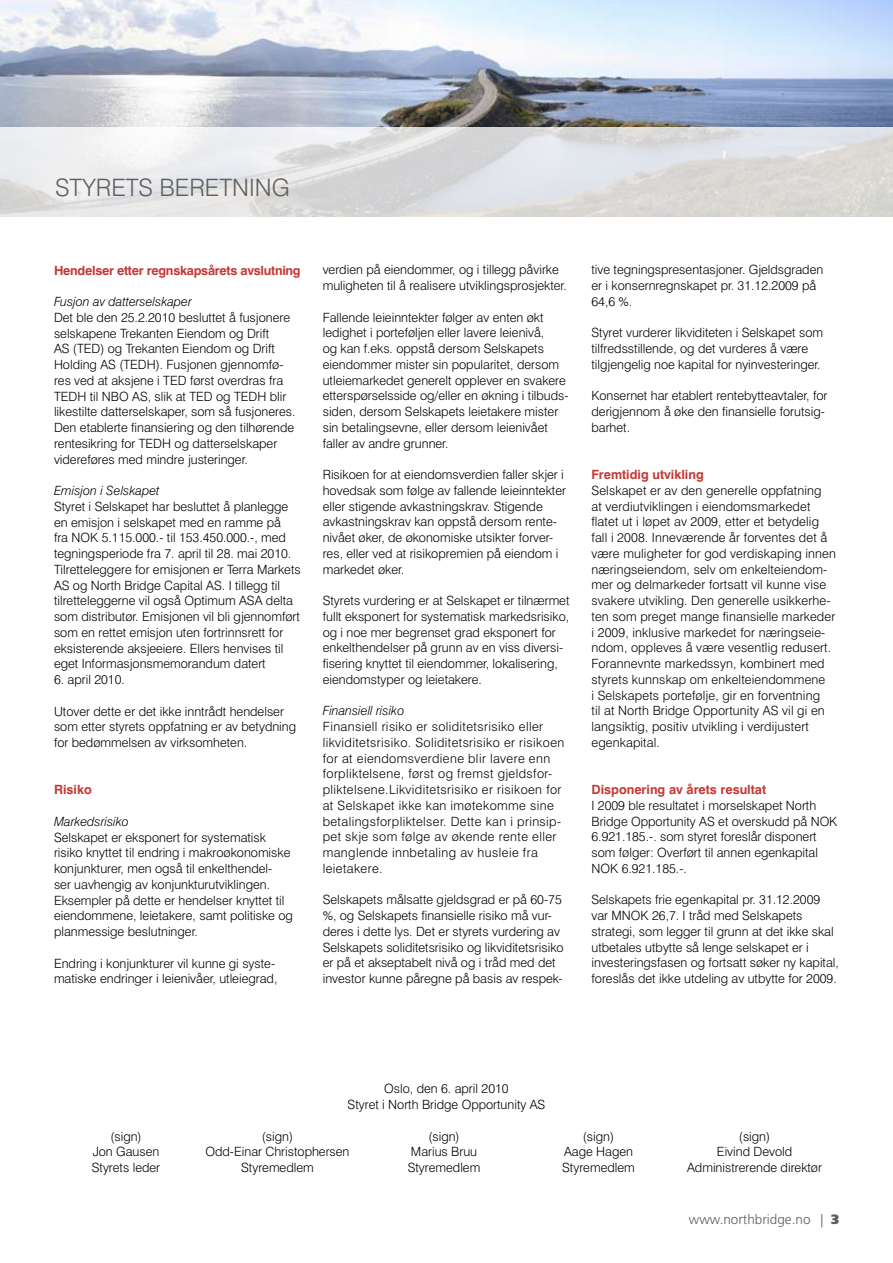
<style>
.page{position:relative;width:893px;height:1263px;background:#fff}
.page>*{position:absolute;margin:0;border:0;box-sizing:border-box;transform-origin:0 0}
.t1{font:300 24px "Swiss 721 BT";color:#605f5e}
.t2{font:300 13.5px "Frutiger";color:#605f5e}
.t3{font:300 12.75px/15.8px "Swiss 721 BT";color:#000}
.t4{font:300 12.75px/15.8px "Swiss 721 BT";letter-spacing:.03em;color:#000}
.t5{font:italic 300 12.75px "Swiss 721 BT";color:#000}
.t6{font:700 12.75px "Swiss 721 BT";color:#c43935}
.t7{font:700 12.75px "Swiss 721 BT";letter-spacing:-.02em;color:#c43935}
.s1{font-weight:900}
</style>
<div class="page">
<img style="left:0;top:0;width:893px;height:128px">
<svg style="left:0;top:128px;width:893px;height:89px;background:#e0e0e1"></svg>
<h1 class="t1" style="left:55px;top:173px;width:236px">styrets beretning</h1>
<p class="t7" style="left:54px;top:262px;width:248px">Hendelser etter regnskapsårets avslutning</p>
<p class="t5" style="left:54px;top:294px;width:139px">Fusjon av datterselskaper</p>
<p class="t3" style="left:54px;top:309px;width:243px">Det ble den 25.2.2010 besluttet å fusjonere selskapene Trekanten Eiendom og Drift<br>AS (TE D) og Trekanten Eiendom og Drift Holding AS (TEDH). Fusjonen gjennomfø&shy;res ved at aksjene i TE D først overdras fra TEDH til NBO AS, slik at TED og TEDH blir likestilte datterselskaper, som så fusjoneres.<br>Den etablerte finansiering og den tilhørende rentesikring for TE DH og datterselskaper videreføres med mindre justeringer.</p>
<p class="t5" style="left:54px;top:483px;width:107px">Emisjon i Selskapet</p>
<p class="t3" style="left:54px;top:498px;width:248px">Styret i Selskapet har besluttet å planlegge en emisjon i selskapet med en ramme på<br>fra NOK 5.115.000.- til 153.450.000.-, med tegningsperiode fra 7. april til 28. mai 2010.<br>Tilretteleggere for emisjonen er Terra Markets AS og North Bridge Capital AS. I tillegg til tilretteleggerne vil også Optimum ASA delta som distributør. Emisjonen vil bli gjennomført som en rettet emisjon uten fortrinnsrett for eksisterende aksjeeiere. Ellers henvises til eget I nformasjonsmemorandum datert</p>
<p class="t3" style="left:54px;top:671px;width:72px">6. april 2010.</p>
<p class="t3" style="left:54px;top:703px;width:244px">Utover dette er det ikke inntrådt hendelser som etter styrets oppfatning er av betydning for bedømmelsen av virksomheten.</p>
<p class="t6" style="left:54px;top:782px;width:39px">Risiko</p>
<p class="t5" style="left:54px;top:813px;width:76px">Markedsrisiko</p>
<p class="t3" style="left:54px;top:829px;width:240px">Selskapet er eksponert for systematisk risiko knyttet til endring i makroøkonomiske konjunkturer, men også til enkelthendel-<br>ser uavhengig av konjunkturutviklingen.<br>Eksempler på dette er hendelser knyttet til eiendommene, leietakere, samt politiske og planmessige beslutninger.</p>
<p class="t3" style="left:54px;top:955px;width:225px">Endring i konjunkturer vil kunne gi syste&shy;matiske endringer i leienivåer, utleiegrad,</p>
<p class="t3" style="left:323px;top:262px;width:246px">verdien på eiendommer, og i tillegg påvirke muligheten til å realisere utviklingsprosjekter.</p>
<p class="t3" style="left:323px;top:309px;width:247px">Fallende leieinntekter følger av enten økt ledighet i porteføljen eller lavere leienivå,<br>og kan f.eks. oppstå dersom Selskapets eiendommer mister sin popularitet, dersom utleiemarkedet generelt opplever en svakere etterspørselsside og/eller en økning i tilbuds&shy;siden, dersom Selskapets leietakere mister sin betalingsevne, eller dersom leienivået faller av andre grunner.</p>
<p class="t3" style="left:323px;top:467px;width:245px">Risikoen for at eiendomsverdien faller skjer i hovedsak som følge av fallende leieinntekter eller stigende avkastningskrav. Stigende avkastningskrav kan oppstå dersom rente&shy;nivået øker, de økonomiske utsikter forver&shy;res, eller ved at risikopremien på eiendom i markedet øker.</p>
<p class="t3" style="left:323px;top:593px;width:248px">Styrets vurdering er at Selskapet er tilnærmet fullt eksponert for systematisk markedsrisiko, og i noe mer begrenset grad eksponert for enkelthendelser på grunn av en viss diversi&shy;fisering knyttet til eiendommer, lokalisering, eiendomstyper og leietakere.</p>
<p class="t5" style="left:323px;top:703px;width:83px">Finansiell risiko</p>
<p class="t4" style="left:323px;top:719px;width:243px">Finansiell risiko er soliditetsrisiko eller likviditetsrisiko. Soliditetsrisiko er risikoen for at eiendomsverdiene blir lavere enn forpliktelsene, først og fremst gjeldsfor&shy;pliktelsene.Likviditetsrisiko er risikoen for at Selskapet ikke kan imøtekomme sine betalingsforpliktelser. Dette kan i prinsip&shy;pet skje som følge av økende rente eller manglende innbetaling av husleie fra leietakere.</p>
<p class="t3" style="left:323px;top:892px;width:242px">Selskapets målsatte gjeldsgrad er på 60-75 %, og Selskapets finansielle risiko må vur&shy;deres i dette lys. Det er styrets vurdering av Selskapets soliditetsrisiko og likviditetsrisiko er på et akseptabelt nivå og i tråd med det investor kunne påregne på basis av respek-</p>
<p class="t3" style="left:591px;top:262px;width:233px">tive tegningspresentasjoner. Gjeldsgraden er i konsernregnskapet pr. 31.12.2009 på<br>64,6 %.</p>
<p class="t3" style="left:591px;top:325px;width:233px">Styret vurderer likviditeten i Selskapet som tilfredsstillende, og det vurderes å være tilgjengelig noe kapital for nyinvesteringer.</p>
<p class="t3" style="left:591px;top:388px;width:237px">Konsernet har etablert rentebytteavtaler, for derigjennom å øke den finansielle forutsig&shy;barhet.</p>
<p class="t6" style="left:591px;top:467px;width:114px">Fremtidig utvikling</p>
<p class="t3" style="left:591px;top:482px;width:246px">Selskapet er av den generelle oppfatning<br>at verdiutviklingen i eiendomsmarkedet flatet ut i løpet av 2009, etter et betydelig fall i 2008. I nneværende år forventes det å være muligheter for god verdiskaping innen næringseiendom, selv om enkelteiendom&shy;mer og delmarkeder fortsatt vil kunne vise svakere utvikling. Den generelle usikkerhe&shy;ten som preget mange finansielle markeder i 2009, inklusive markedet for næringseie&shy;ndom, oppleves å være vesentlig redusert.<br>Forannevnte markedssyn, kombinert med styrets kunnskap om enkelteiendommene<br>i Selskapets portefølje, gir en forventning<br>til at North Bridge Opportunity AS vil gi en langsiktig, positiv utvikling i verdijustert egenkapital.</p>
<p class="t6" style="left:591px;top:782px;width:176px">Disponering av årets resultat</p>
<p class="t3" style="left:591px;top:797px;width:247px">I 2009 ble resultatet i morselskapet N orth Bridge Opportunity AS et overskudd på NOK 6.921.185.-. som styret foreslår disponert som følger: Overført til annen egenkapital NOK 6.921.185.-.</p>
<p class="t3" style="left:591px;top:892px;width:249px">Selskapets frie egenkapital pr. 31.12.2009 var MN OK 26,7. I tråd med Selskapets strategi, som legger til grunn at det ikke skal utbetales utbytte så lenge selskapet er i investeringsfasen og fortsatt søker ny kapital, foreslås det ikke utdeling av utbytte for 2009.</p>
<p class="t3" style="left:348px;top:1081px;width:198px;text-align:center">Oslo, den 6. april 2010<br>Styret i North Bridge Opportunity AS</p>
<p class="t3" style="left:110px;top:1128px;width:33px">(sign)</p>
<p class="t3" style="left:262px;top:1128px;width:33px">(sign)</p>
<p class="t3" style="left:428px;top:1128px;width:33px">(sign)</p>
<p class="t3" style="left:583px;top:1128px;width:33px">(sign)</p>
<p class="t3" style="left:739px;top:1128px;width:33px">(sign)</p>
<p class="t3" style="left:93px;top:1144px;width:68px">Jon Gausen</p>
<p class="t3" style="left:206px;top:1144px;width:145px">Odd-Einar Christophersen</p>
<p class="t3" style="left:411px;top:1144px;width:68px">Marius Bruu</p>
<p class="t3" style="left:564px;top:1144px;width:71px">Aage Hagen</p>
<p class="t3" style="left:717px;top:1144px;width:77px">Eivind Devold</p>
<p class="t3" style="left:54px;top:1159px;width:24px">S</p>
<p class="t3" style="left:100px;top:1159px;width:62px">tyrets leder</p>
<p class="t3" style="left:241px;top:1159px;width:74px">Styremedlem</p>
<p class="t3" style="left:408px;top:1159px;width:74px">Styremedlem</p>
<p class="t3" style="left:562px;top:1159px;width:74px">Styremedlem</p>
<p class="t3" style="left:687px;top:1159px;width:136px">Administrerende direktør</p>
<p class="t2" style="left:689px;top:1211px;width:152px">www.northbridge.no | <span class="s1">3</span></p>
</div>
